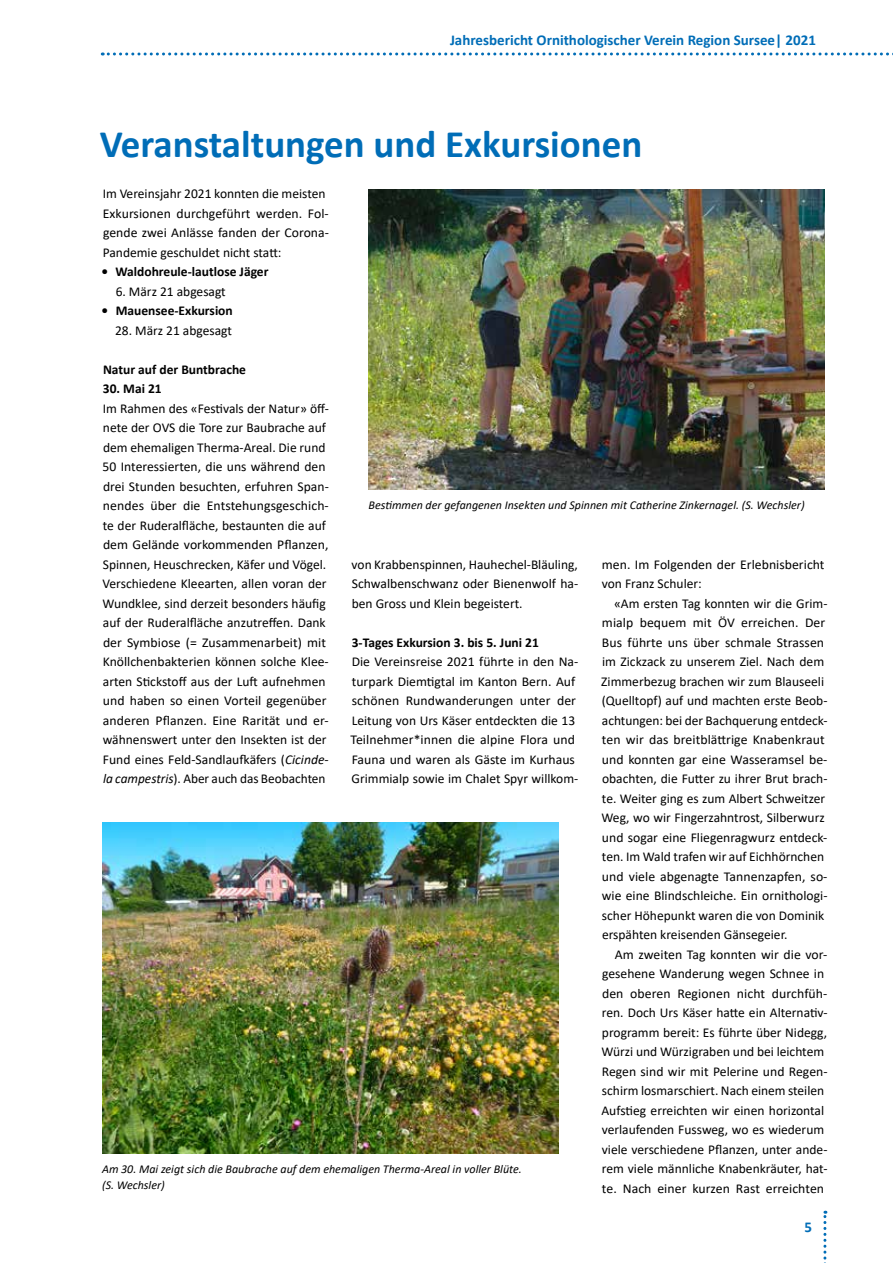
<style>
.page{position:relative;width:893px;height:1263px;background:#fff}
.page>*{position:absolute;margin:0;border:0;box-sizing:border-box;transform-origin:0 0}
.t1{font:700 39px "Calibri";color:#006db7}
.t2{font:700 15px "Calibri";color:#006db7}
.t3{font:13.5px/19.5px "Calibri";color:#000}
.t4{font:700 13.5px "Calibri";color:#000}
.t5{font:italic 12px/16.5px "Calibri";color:#000}
.s1{font-style:italic}
</style>
<div class="page">
<svg style="left:102px;top:53px;width:791px;height:3px"></svg>
<svg style="left:823px;top:1211px;width:3px;height:52px"></svg>
<img style="left:369px;top:190px;width:455px;height:299px">
<img style="left:102px;top:822px;width:456px;height:332px">
<p class="t2" style="left:450px;top:30px;width:368px">Jahresbericht Ornithologischer Verein Region Sursee| 2021</p>
<h1 class="t1" style="left:100px;top:116px;width:544px">Veranstaltungen und Exkursionen</h1>
<p class="t3" style="left:103px;top:184px;width:228px">Im Vereinsjahr 2021 konnten die meisten Exkursionen durchgeführt werden. Fol&shy;gende zwei Anlässe fanden der Corona-Pandemie geschuldet nicht statt:</p>
<p class="t4" style="left:101px;top:262px;width:169px">• Waldohreule-lautlose Jäger</p>
<p class="t3" style="left:116px;top:281px;width:112px">6. März 21 abgesagt</p>
<p class="t4" style="left:101px;top:301px;width:133px">• Mauensee-Exkursion</p>
<p class="t3" style="left:115px;top:320px;width:118px">28. März 21 abgesagt</p>
<p class="t4" style="left:103px;top:360px;width:145px">Natur auf der Buntbrache</p>
<p class="t4" style="left:103px;top:379px;width:60px">30. Mai 21</p>
<p class="t3" style="left:102px;top:398px;width:228px">Im Rahmen des «Festivals der Natur» öff&shy;nete der OVS die Tore zur Baubrache auf dem ehemaligen Therma-Areal. Die rund 50 Interessierten, die uns während den drei Stunden besuchten, erfuhren Span&shy;nendes über die Entstehungsgeschich&shy;te der Ruderalfläche, bestaunten die auf dem Gelände vorkommenden Pflanzen, Spinnen, Heuschrecken, Käfer und Vögel.<br>Verschiedene Kleearten, allen voran der Wundklee, sind derzeit besonders häufig auf der Ruderalfläche anzutreffen. Dank der Symbiose (= Zusammenarbeit) mit Knöllchenbakterien können solche Klee&shy;arten Stickstoff aus der Luft aufnehmen und haben so einen Vorteil gegenüber anderen Pflanzen. Eine Rarität und er&shy;wähnenswert unter den Insekten ist der Fund eines Feld-Sandlaufkäfers (<span class="s1">Cicinde&shy;la campestris</span>). Aber auch das Beobachten</p>
<p class="t5" style="left:369px;top:496px;width:438px">Bestimmen der gefangenen Insekten und Spinnen mit Catherine Zinkernagel. (S. Wechsler)</p>
<p class="t3" style="left:602px;top:554px;width:224px">men. Im Folgenden der Erlebnisbericht von Franz Schuler:</p>
<p class="t3" style="left:601px;top:593px;width:228px;text-indent:13px">«Am ersten Tag konnten wir die Grim&shy;mialp bequem mit ÖV erreichen. Der Bus führte uns über schmale Strassen im Zickzack zu unserem Ziel. Nach dem Zimmerbezug brachen wir zum Blauseeli (Quelltopf) auf und machten erste Beob&shy;achtungen: bei der Bachquerung entdeck&shy;ten wir das breitblättrige Knabenkraut und konnten gar eine Wasseramsel be&shy;obachten, die Futter zu ihrer Brut brach&shy;te. Weiter ging es zum Albert Schweitzer Weg, wo wir Fingerzahntrost, Silberwurz und sogar eine Fliegenragwurz entdeck&shy;ten. Im Wald trafen wir auf Eichhörnchen und viele abgenagte Tannenzapfen, so&shy;wie eine Blindschleiche. Ein ornithologi&shy;scher Höhepunkt waren die von Dominik erspähten kreisenden Gänsegeier.</p>
<p class="t3" style="left:601px;top:944px;width:228px;text-indent:14px">Am zweiten Tag konnten wir die vor&shy;gesehene Wanderung wegen Schnee in den oberen Regionen nicht durchfüh&shy;ren. Doch Urs Käser hatte ein Alternativ&shy;programm bereit: Es führte über Nidegg, Würzi und Würzigraben und bei leichtem Regen sind wir mit Pelerine und Regen&shy;schirm losmarschiert. Nach einem steilen Aufstieg erreichten wir einen horizontal verlaufenden Fussweg, wo es wiederum viele verschiedene Pflanzen, unter ande&shy;rem viele männliche Knabenkräuter, hat&shy;te. Nach einer kurzen Rast erreichten</p>
<p class="t3" style="left:352px;top:554px;width:228px;text-align:justify">von Krabbenspinnen, Hauhechel-Bläuling, Schwalbenschwanz oder Bienenwolf ha&shy;ben Gross und Klein begeistert.</p>
<p class="t4" style="left:352px;top:633px;width:189px">3-Tages Exkursion 3. bis 5. Juni 21</p>
<p class="t3" style="left:351px;top:652px;width:229px">Die Vereinsreise 2021 führte in den Na&shy;turpark Diemtigtal im Kanton Bern. Auf schönen Rundwanderungen unter der Leitung von Urs Käser entdeckten die 13<br>Teilnehmer*innen die alpine Flora und Fauna und waren als Gäste im Kurhaus Grimmialp sowie im Chalet Spyr willkom-</p>
<p class="t5" style="left:102px;top:1160px;width:421px">Am 30. Mai zeigt sich die Baubrache auf dem ehemaligen Therma-Areal in voller Blüte. (S. Wechsler)</p>
<p class="t2" style="left:805px;top:1216px;width:9px">5</p>
</div>
